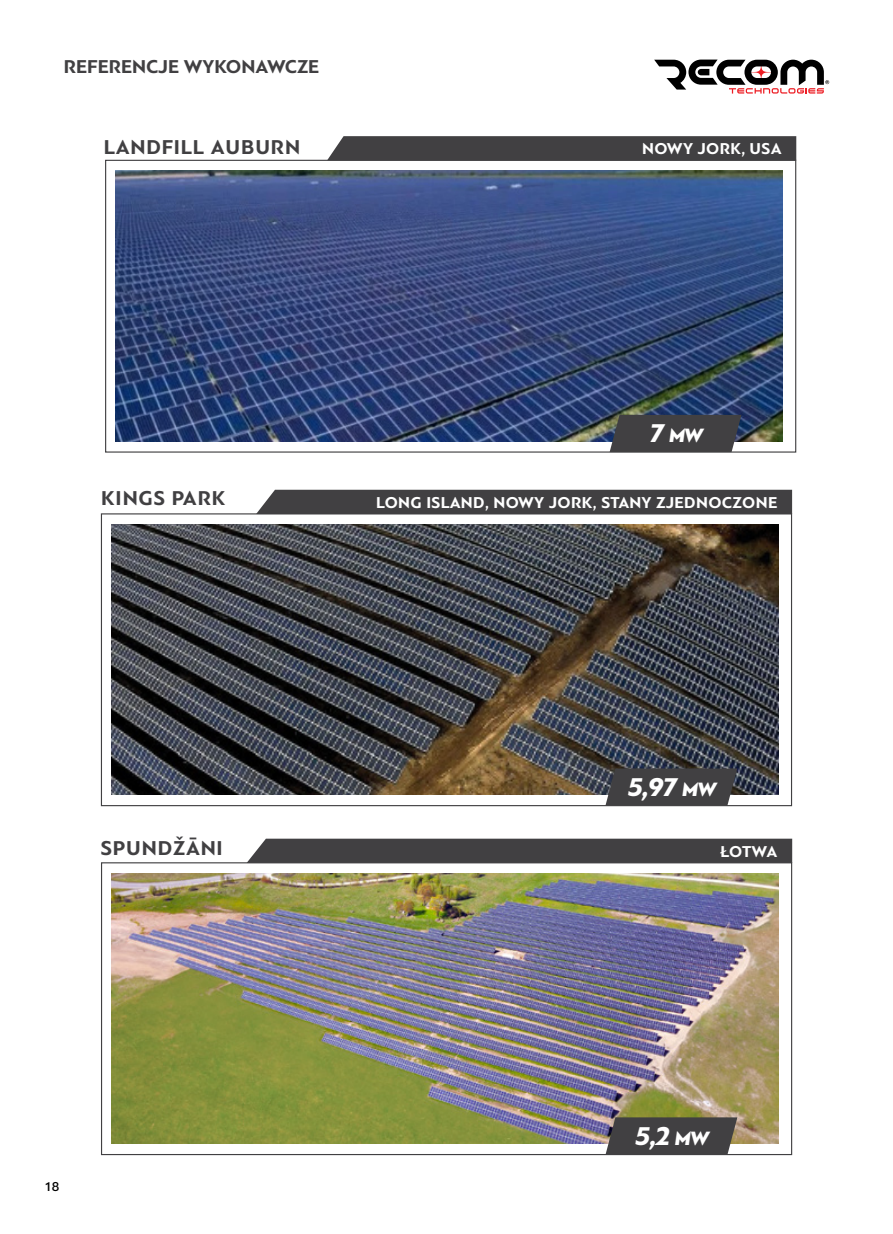
<style>
.page{position:relative;width:893px;height:1234px;background:#fff}
.page>*{position:absolute;margin:0;border:0;box-sizing:border-box;transform-origin:0 0}
.t1{font:italic 900 27px "PF Bague Sans Pro";color:#fff}
.t2{font:700 21px "PF Bague Sans Pro";letter-spacing:.04em;color:#414042}
.t3{font:italic 900 20.25px "PF Bague Sans Pro";color:#fff}
.t4{font:700 19.5px "PF Bague Sans Pro";color:#414042}
.t5{font:700 16.5px "PF Bague Sans Pro";letter-spacing:.02em;color:#fff}
.t6{font:500 13.5px "PF Bague Sans Pro";color:#000}
.s1{font-size:27px}
.s2{font-size:20.25px}
</style>
<div class="page">
<svg style="left:654px;top:60px;width:175px;height:34px"></svg>
<div style="left:327px;top:136px;width:469px;height:24px;background:#414042"></div>
<img style="left:115px;top:170px;width:668px;height:271px">
<svg style="left:610px;top:415px;width:131px;height:37px;background:#444446"></svg>
<div style="left:256px;top:489px;width:536px;height:25px;background:#414042"></div>
<img style="left:111px;top:524px;width:668px;height:270px">
<svg style="left:605px;top:768px;width:132px;height:37px;background:#454446"></svg>
<div style="left:247px;top:838px;width:545px;height:24px;background:#414042"></div>
<img style="left:111px;top:873px;width:668px;height:270px">
<svg style="left:605px;top:1117px;width:132px;height:37px;background:#4a4849"></svg>
<p class="t4" style="left:64px;top:55px;width:257px">REFERENCJE WYKONAWCZE</p>
<p class="t2" style="left:104px;top:134px;width:198px">LANDFILL AUBURN</p>
<p class="t5" style="left:642px;top:139px;width:141px">NOWY JORK, USA</p>
<p class="t3" style="left:649px;top:422px;width:56px"><span class="s1">7</span> MW</p>
<p class="t2" style="left:101px;top:485px;width:126px">KINGS PARK</p>
<p class="t5" style="left:376px;top:492px;width:403px">LONG ISLAND, NOWY JORK, STANY ZJEDNOCZONE</p>
<h1 class="t1" style="left:628px;top:769px;width:90px">5,97 <span class="s2">MW</span></h1>
<p class="t2" style="left:101px;top:835px;width:124px">SPUNDŽĀNI</p>
<p class="t5" style="left:721px;top:841px;width:58px">ŁOTWA</p>
<p class="t6" style="left:44px;top:1178px;width:17px">18</p>
<h1 class="t1" style="left:635px;top:1118px;width:76px">5,2 <span class="s2">MW</span></h1>
</div>
